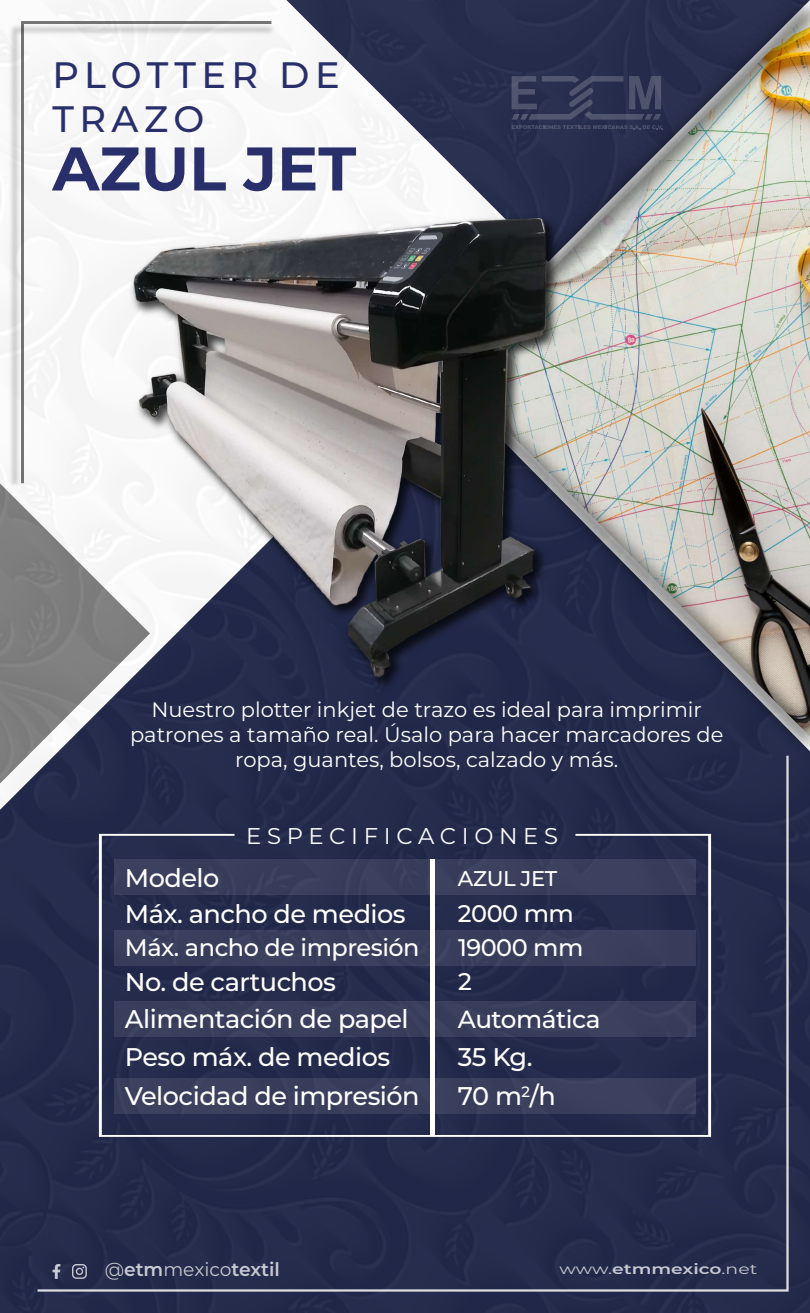
<style>
.page{position:relative;width:810px;height:1313px;background:#fff}
.page>*{position:absolute;margin:0;border:0;box-sizing:border-box;transform-origin:0 0}
.t1{font:700 61.5px "Montserrat";color:#292f6a}
.t2{font:500 36.75px/44.1px "Montserrat";letter-spacing:.15em;color:#292f6a}
.t3{font:500 25.58px/35.4px "Montserrat";letter-spacing:-.02em;color:#fff}
.t4{font:500 25.5px "Montserrat";letter-spacing:-.02em;color:#fff}
.t5{font:500 24.75px "Montserrat";letter-spacing:-.02em;color:#fff}
.t6{font:500 24px/33.9px "Montserrat";letter-spacing:-.02em;color:#fff}
.t7{font:22.73px "Montserrat";letter-spacing:.25em;color:#fff}
.t8{font:500 21.3px "Montserrat";letter-spacing:-.02em;color:#fff}
.t9{font:21px/25.2px "Montserrat";color:#fff;text-align:center}
.t10{font:600 18.75px "Montserrat";color:#fff}
.t11{font:600 14.25px "Montserrat";color:#fff;scale:1.32 1}
.s1{font-weight:400}
</style>
<div class="page">
<img style="left:1px;top:0;width:809px;height:1312px">
<img style="left:0;top:1px;width:298px;height:510px">
<svg style="left:21px;top:21px;width:250px;height:462px"></svg>
<div style="left:38px;top:755px;width:751px;height:536px;background:#242a4b"></div>
<img style="left:449px;top:11px;width:361px;height:335px">
<img style="left:417px;top:346px;width:393px;height:422px">
<img style="left:517px;top:0;width:293px;height:304px">
<svg style="left:72px;top:1264px;width:15px;height:14px"></svg>
<svg style="left:53px;top:1264px;width:7px;height:14px"></svg>
<svg style="left:99px;top:834px;width:612px;height:302px;background:#2e3453"></svg>
<div style="left:114px;top:1078px;width:582px;height:35px;background:#3a3f5c"></div>
<hr style="left:430px;top:859px;width:4px;height:276px;background:#fff">
<img style="left:91px;top:199px;width:496px;height:493px">
<h2 class="t2" style="left:52px;top:51px;width:289px">PLOTTER DE<br>TRAZO</h2>
<h1 class="t1" style="left:52px;top:124px;width:305px">AZUL JET</h1>
<p class="t9" style="left:130px;top:696px;width:595px">Nuestro plotter inkjet de trazo es ideal para imprimir patrones a tamaño real. Úsalo para hacer marcadores de ropa, guantes, bolsos, calzado y más.</p>
<p class="t7" style="left:246px;top:820px;width:314px">ESPECIFICACIONES</p>
<p class="t3" style="left:125px;top:859px;width:282px">Modelo<br>Máx. ancho de medios</p>
<p class="t6" style="left:125px;top:930px;width:296px">Máx. ancho de impresión</p>
<p class="t3" style="left:125px;top:962px;width:285px;line-height:37.2px">No. de cartuchos<br>Alimentación de papel</p>
<p class="t4" style="left:125px;top:1039px;width:267px">Peso máx. de medios</p>
<p class="t8" style="left:458px;top:863px;width:101px">AZUL JET</p>
<p class="t6" style="left:458px;top:896px;width:127px">2000 mm<br>19000 mm<br>2</p>
<p class="t5" style="left:458px;top:1001px;width:144px">Automática</p>
<p class="t3" style="left:458px;top:1038px;width:76px">35 Kg.</p>
<p class="t3" style="left:125px;top:1077px;width:296px">Velocidad de impresión</p>
<p class="t3" style="left:458px;top:1077px;width:99px">70 m<sup>2</sup>/h</p>
<p class="t10" style="left:105px;top:1256px;width:177px"><span class="s1">@</span>etm<span class="s1">mexico</span>textil</p>
<p class="t11" style="left:559px;top:1258px;width:151px"><span class="s1">www.</span>etmmexico<span class="s1">.net</span></p>
</div>
